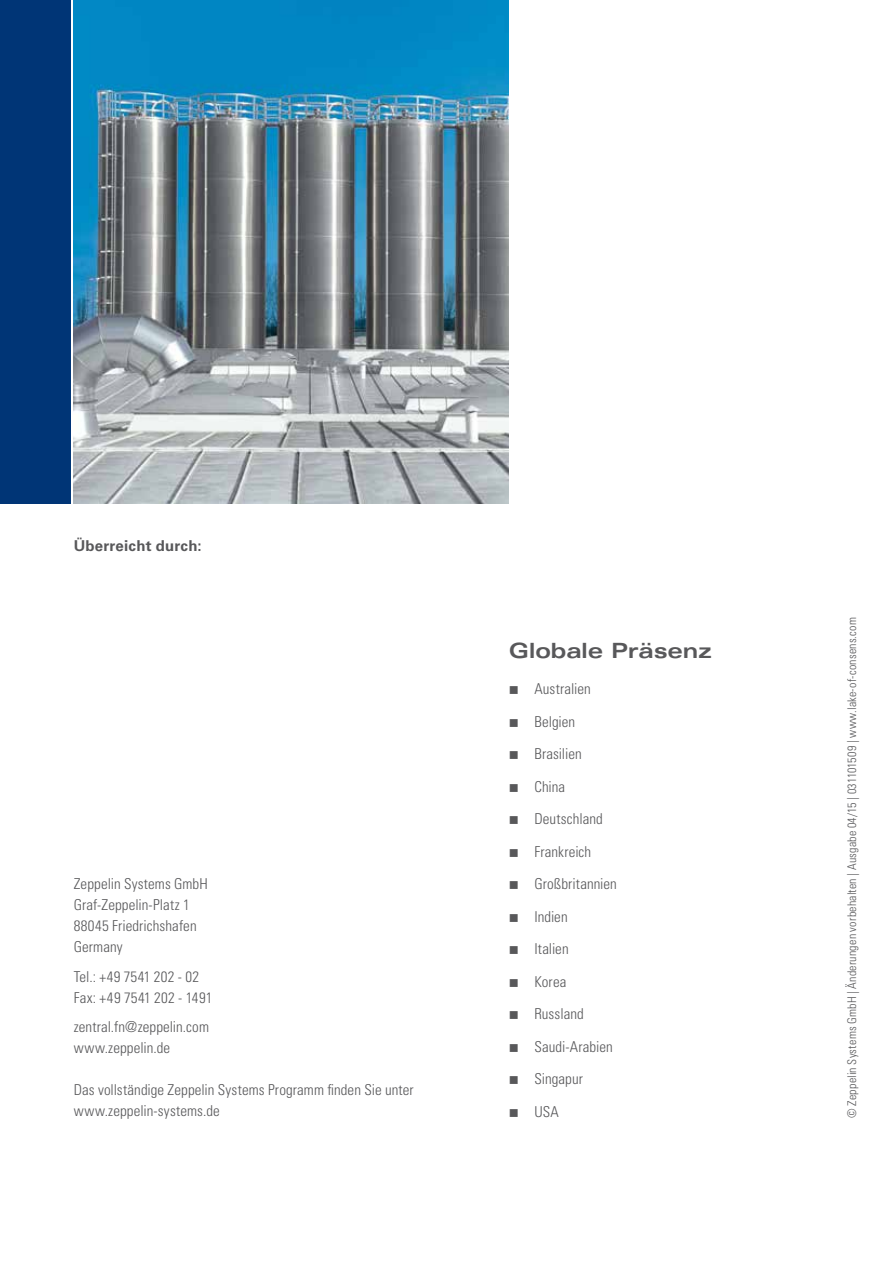
<style>
.page{position:relative;width:893px;height:1263px;background:#fff}
.page>*{position:absolute;margin:0;border:0;box-sizing:border-box;transform-origin:0 0}
.t1{font:700 expanded 21px "Univers LT Std";letter-spacing:-.01em;color:#58585a}
.t2{font:300 condensed 15px/21px "Univers LT Std";letter-spacing:.005em;color:#58585a}
.t3{font:700 15px "Univers LT Std";letter-spacing:.015em;color:#58585a}
.t4{font:300 condensed 12px "Univers LT Std";letter-spacing:.015em;color:#58585a}
</style>
<div class="page">
<div style="left:0;top:0;width:71px;height:503px;background:#003576"></div>
<img style="left:74px;top:0;width:435px;height:503px">
<p class="t3" style="left:74px;top:537px;width:129px">Überreicht durch:</p>
<p class="t2" style="left:74px;top:874px;width:135px">Zeppelin Systems GmbH<br>Graf-Zeppelin-Platz 1<br>88045 Friedrichshafen<br>Germany</p>
<p class="t2" style="left:74px;top:966px;width:140px">Tel.: +49 7541 202 - 02<br>Fax: +49 7541 202 - 1491</p>
<p class="t2" style="left:74px;top:1017px;width:137px">zentral.fn@zeppelin.com www.zeppelin.de</p>
<p class="t2" style="left:74px;top:1080px;width:342px">Das vollständige Zeppelin Systems Programm finden Sie unter www.zeppelin-systems.de</p>
<h1 class="t1" style="left:509px;top:638px;width:205px">Globale Präsenz</h1>
<p class="t2" style="left:509px;top:678px;width:83px">■ Australien</p>
<p class="t2" style="left:509px;top:711px;width:68px">■ Belgien</p>
<p class="t2" style="left:509px;top:743px;width:74px">■ Brasilien</p>
<p class="t2" style="left:509px;top:776px;width:58px">■ China</p>
<p class="t2" style="left:509px;top:808px;width:95px">■ Deutschland</p>
<p class="t2" style="left:509px;top:841px;width:84px">■ Frankreich</p>
<p class="t2" style="left:509px;top:873px;width:110px">■ Großbritannien</p>
<p class="t2" style="left:509px;top:906px;width:60px">■ Indien</p>
<p class="t2" style="left:509px;top:938px;width:61px">■ Italien</p>
<p class="t2" style="left:509px;top:971px;width:59px">■ Korea</p>
<p class="t2" style="left:509px;top:1003px;width:76px">■ Russland</p>
<p class="t2" style="left:509px;top:1036px;width:105px">■ Saudi-Arabien</p>
<p class="t2" style="left:509px;top:1069px;width:76px">■ Singapur</p>
<p class="t2" style="left:509px;top:1101px;width:52px">■ USA</p>
<p class="t4" style="left:844px;top:1118px;width:502px;rotate:-90deg">© Zeppelin Systems GmbH | Änderungen vorbehalten | Ausgabe 04/15 | 031101509 | www.lake-of-consens.com</p>
</div>
